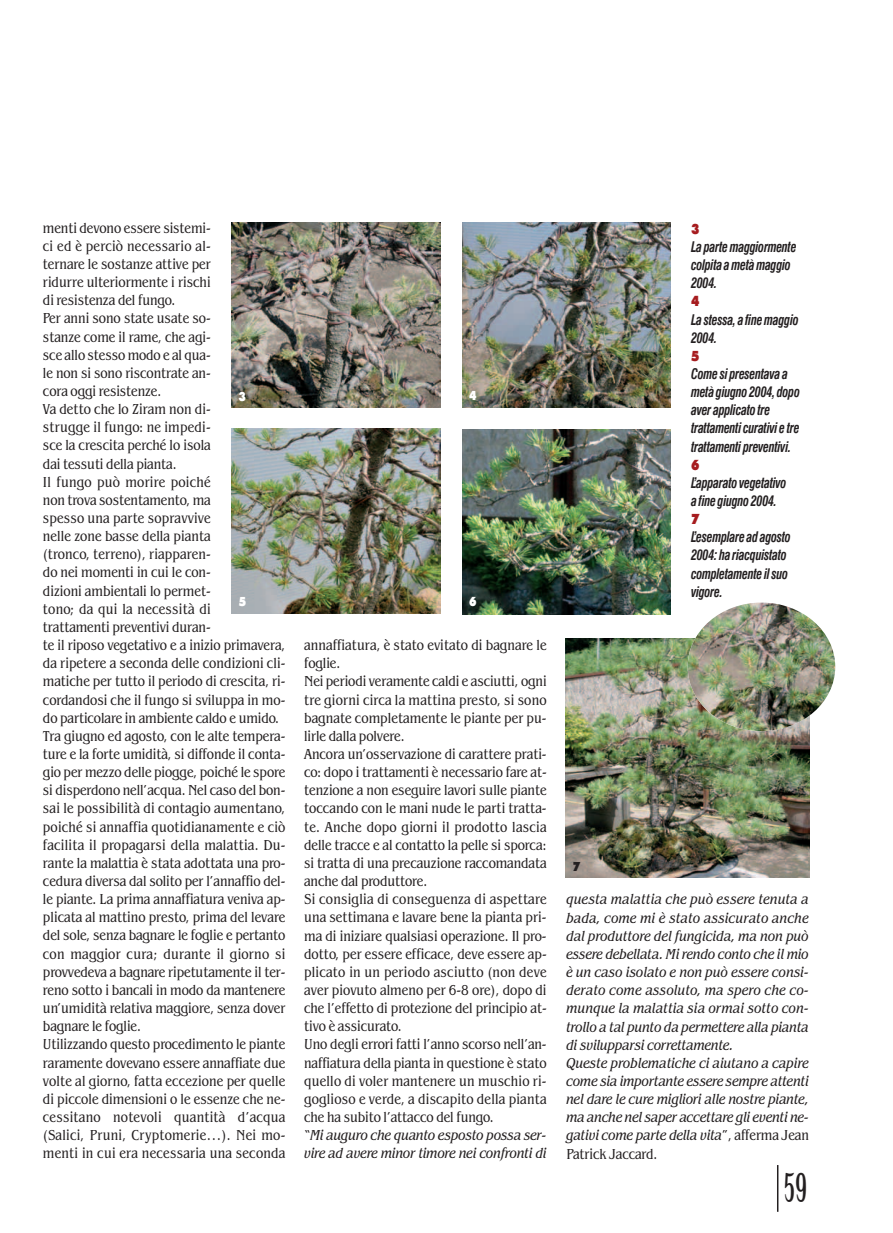
<style>
.page{position:relative;width:893px;height:1233px;background:#fff}
.page>*{position:absolute;margin:0;border:0;box-sizing:border-box;transform-origin:0 0}
.t1{font:39px "Birch";color:#231f20}
.t2{font:condensed 15px/18.1px "Benguiat IT Cby BT";letter-spacing:-.005em;color:#231f20}
.t3{font:italic condensed 15px/18.1px "Benguiat IT Cby BT";letter-spacing:-.005em;color:#231f20}
.t4{font:italic 700 condensed 14.25px/18.1px "Swiss 721 BT";letter-spacing:-.025em;color:#231f20;scale:.85 1}
.t5{font:900 14.25px "Futura BT";color:#a61c1f;scale:.85 1}
.t6{font:900 12.75px "Futura BT";color:#fff;scale:.85 1}
.t7{font:900 12.75px "Futura BT";color:#231f20;scale:.85 1}
.s1{font-style:italic}
.s2{font-style:normal}
</style>
<div class="page">
<hr style="left:777px;top:1165px;width:1px;height:47px;background:#231f20">
<img style="left:232px;top:429px;width:208px;height:185px">
<img style="left:462px;top:223px;width:208px;height:185px">
<img style="left:566px;top:638px;width:243px;height:240px">
<img style="left:462px;top:429px;width:208px;height:185px">
<img style="left:687px;top:603px;width:148px;height:128px;border-radius:50%">
<img style="left:232px;top:223px;width:208px;height:185px">
<p class="t2" style="left:43px;top:220px;width:244px">menti devono essere sistemi-<br>ci ed è perciò necessario al-<br>ternare le sostanze attive per<br>ridurre ulteriormente i rischi<br>di resistenza del fungo.<br>Per anni sono state usate so-<br>stanze come il rame, che agi-<br>sce allo stesso modo e al qua-<br>le non si sono riscontrate an-<br>cora oggi resistenze.<br>Va detto che lo Ziram non di-<br>strugge il fungo: ne impedi-<br>sce la crescita perché lo isola<br>dai tessuti della pianta.<br>Il fungo può morire poiché<br>non trova sostentamento, ma<br>spesso una parte sopravvive<br>nelle zone basse della pianta<br>(tronco, terreno), riapparen-<br>do nei momenti in cui le con-<br>dizioni ambientali lo permet-<br>tono; da qui la necessità di<br>trattamenti preventivi duran-<br>te il riposo vegetativo e a inizio primavera, da ripetere a seconda delle condizioni cli&shy;matiche per tutto il periodo di crescita, ri&shy;cordandosi che il fungo si sviluppa in mo&shy;do particolare in ambiente caldo e umido.<br>Tra giugno ed agosto, con le alte tempera&shy;ture e la forte umidità, si diffonde il conta&shy;gio per mezzo delle piogge, poiché le spore si disperdono nell’acqua. Nel caso del bon&shy;sai le possibilità di contagio aumentano, poiché si annaffia quotidianamente e ciò facilita il propagarsi della malattia. Du&shy;rante la malattia è stata adottata una pro&shy;cedura diversa dal solito per l’annaffio del&shy;le piante. La prima annaffiatura veniva ap&shy;plicata al mattino presto, prima del levare del sole, senza bagnare le foglie e pertanto con maggior cura; durante il giorno si provvedeva a bagnare ripetutamente il ter&shy;reno sotto i bancali in modo da mantenere un’umidità relativa maggiore, senza dover bagnare le foglie.<br>Utilizzando questo procedimento le piante raramente dovevano essere annaffiate due volte al giorno, fatta eccezione per quelle di piccole dimensioni o le essenze che ne&shy;cessitano notevoli quantità d’acqua (Salici, Pruni, Cryptomerie…). Nei mo&shy;menti in cui era necessaria una seconda</p>
<p class="t6" style="left:239px;top:392px;width:10px">3</p>
<p class="t6" style="left:239px;top:597px;width:10px">5</p>
<p class="t6" style="left:469px;top:391px;width:10px">4</p>
<p class="t6" style="left:469px;top:597px;width:10px">6</p>
<p class="t2" style="left:304px;top:637px;width:244px">annaffiatura, è stato evitato di bagnare le foglie.<br>Nei periodi veramente caldi e asciutti, ogni tre giorni circa la mattina presto, si sono bagnate completamente le piante per pu&shy;lirle dalla polvere.<br>Ancora un’osservazione di carattere prati&shy;co: dopo i trattamenti è necessario fare at&shy;tenzione a non eseguire lavori sulle piante toccando con le mani nude le parti tratta&shy;te. Anche dopo giorni il prodotto lascia delle tracce e al contatto la pelle si sporca: si tratta di una precauzione raccomandata anche dal produttore.<br>Si consiglia di conseguenza di aspettare una settimana e lavare bene la pianta pri&shy;ma di iniziare qualsiasi operazione. Il pro&shy;dotto, per essere efficace, deve essere ap&shy;plicato in un periodo asciutto (non deve aver piovuto almeno per 6-8 ore), dopo di che l’effetto di protezione del principio at&shy;tivo è assicurato.<br>Uno degli errori fatti l’anno scorso nell’an&shy;naffiatura della pianta in questione è stato quello di voler mantenere un muschio ri&shy;goglioso e verde, a discapito della pianta che ha subito l’attacco del fungo.<br>“<span class="s1">Mi auguro che quanto esposto possa ser&shy;vire ad avere minor timore nei confronti di</span></p>
<p class="t7" style="left:572px;top:861px;width:10px">7</p>
<p class="t5" style="left:691px;top:224px;width:11px">3</p>
<p class="t4" style="left:691px;top:239px;width:126px">La parte maggiormente colpita a metà maggio<br>2004.</p>
<p class="t5" style="left:691px;top:296px;width:11px">4</p>
<p class="t4" style="left:691px;top:311px;width:128px">La stessa, a fine maggio<br>2004.</p>
<p class="t5" style="left:691px;top:351px;width:11px">5</p>
<p class="t4" style="left:691px;top:366px;width:130px">Come si presentava a metà giugno 2004, dopo aver applicato tre trattamenti curativi e tre trattamenti preventivi.</p>
<p class="t5" style="left:691px;top:460px;width:11px">6</p>
<p class="t4" style="left:691px;top:475px;width:114px">L’apparato vegetativo a fine giugno 2004.</p>
<p class="t5" style="left:691px;top:514px;width:11px">7</p>
<p class="t4" style="left:691px;top:529px;width:119px">L’esemplare ad agosto<br>2004: ha riacquistato completamente il suo vigore.</p>
<p class="t3" style="left:566px;top:892px;width:244px">questa malattia che può essere tenuta a bada, come mi è stato assicurato anche dal produttore del fungicida, ma non può essere debellata. Mi rendo conto che il mio è un caso isolato e non può essere consi&shy;derato come assoluto, ma spero che co&shy;munque la malattia sia ormai sotto con&shy;trollo a tal punto da permettere alla pianta di svilupparsi correttamente.<br>Queste problematiche ci aiutano a capire come sia importante essere sempre attenti nel dare le cure migliori alle nostre piante, ma anche nel saper accettare gli eventi ne&shy;gativi come parte della vita<span class="s2">”, afferma Jean Patrick Jaccard.</span></p>
<h1 class="t1" style="left:784px;top:1172px;width:24px">59</h1>
</div>
